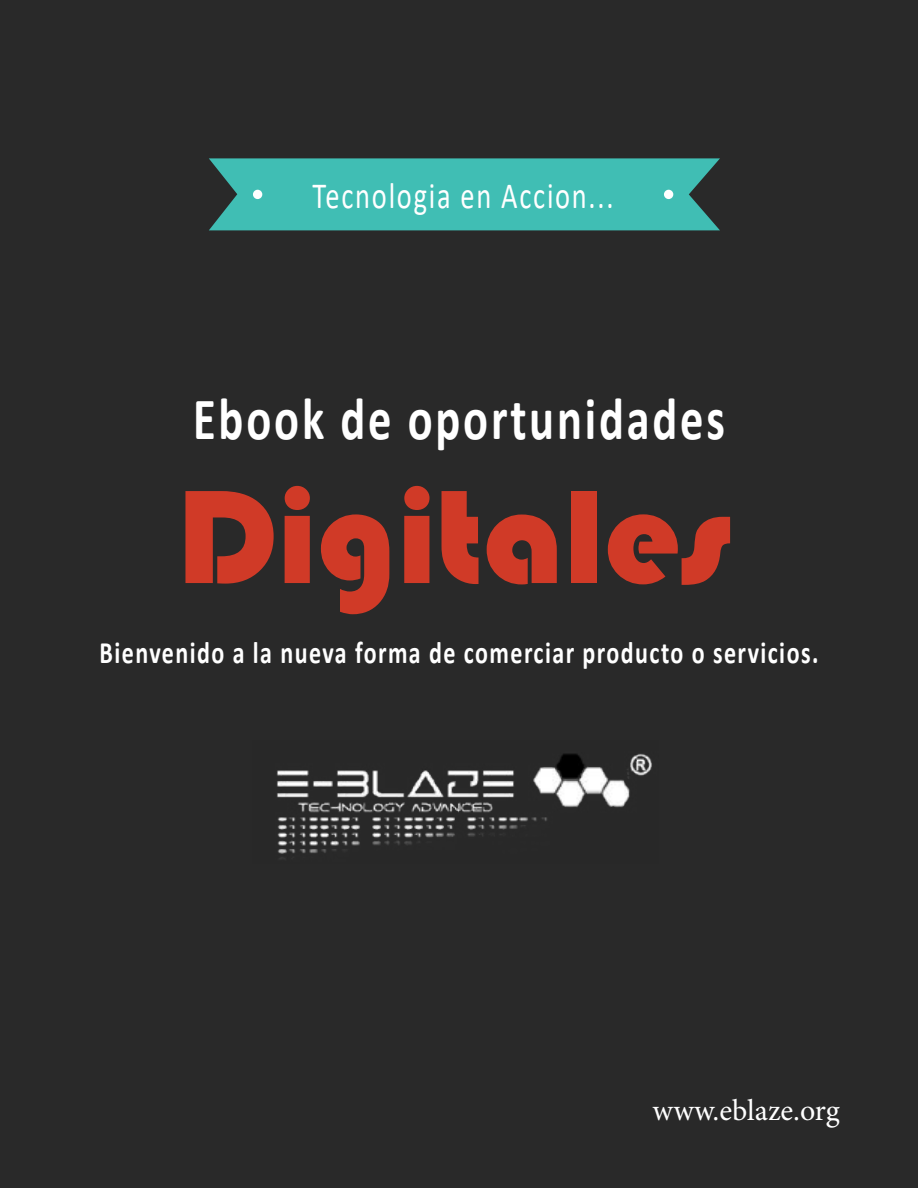
<style>
.page{position:relative;width:918px;height:1188px;background:#292929}
.page>*{position:absolute;margin:0;border:0;box-sizing:border-box;transform-origin:0 0}
.t1{font:138px "Bauhaus 93";color:#d03a27}
.t2{font:700 60.45px "Calibri";letter-spacing:.06em;color:#fff;scale:.77 1}
.t3{font:37.05px "Calibri";letter-spacing:.06em;color:#fff;scale:.77 1}
.t4{font:700 31.2px "Calibri";letter-spacing:.06em;color:#fff;scale:.77 1}
.t5{font:30px "Minion Pro";color:#fff}
</style>
<div class="page">
<img style="left:277px;top:753px;width:375px;height:106px">
<svg style="left:209px;top:158px;width:511px;height:72px;background:#3eb4ab"></svg>
<div style="left:253px;top:190px;width:9px;height:9px;background:#fff;border-radius:50%"></div>
<div style="left:664px;top:190px;width:9px;height:9px;background:#fff;border-radius:50%"></div>
<p class="t3" style="left:313px;top:170px;width:392px">Tecnologia en Accion...</p>
<h2 class="t2" style="left:193px;top:376px;width:692px">Ebook de oportunidades</h2>
<h1 class="t1" style="left:176px;top:459px;width:556px">Digitales</h1>
<p class="t4" style="left:100px;top:631px;width:935px">Bienvenido a la nueva forma de comerciar producto o servicios.</p>
<p class="t5" style="left:652px;top:1090px;width:189px">www.eblaze.org</p>
</div>
